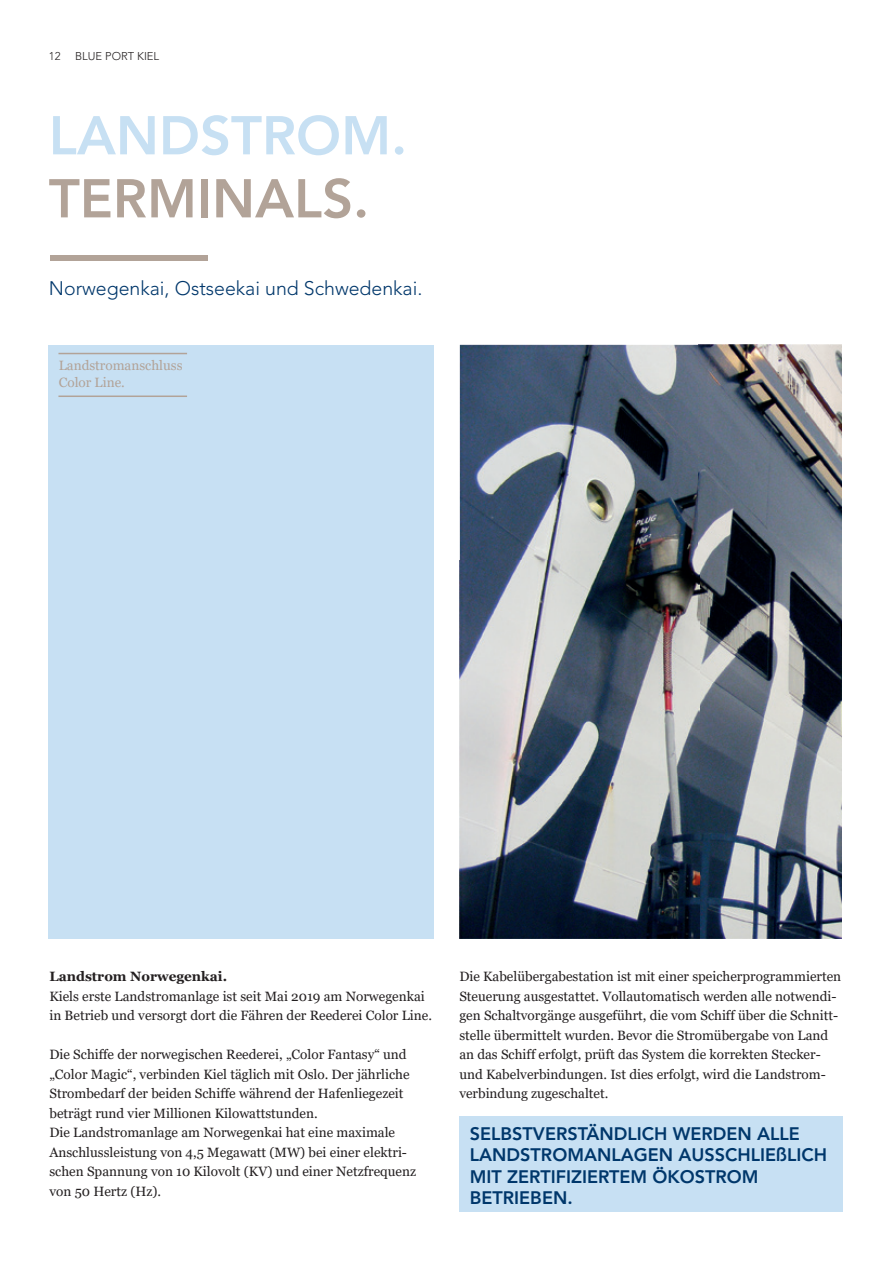
<style>
.page{position:relative;width:893px;height:1263px;background:#fff}
.page>*{position:absolute;margin:0;border:0;box-sizing:border-box;transform-origin:0 0}
.t1{font:800 54px "Avenir LT Std";color:#c7e0f3}
.t2{font:800 54px "Avenir LT Std";color:#b2a398}
.t3{font:300 19.5px "Avenir LT Std";color:#00376b}
.t4{font:800 18px/21.6px "Avenir LT Std";color:#00376b}
.t5{font:13.5px/19.5px "Georgia";color:#231f20}
.t6{font:13.5px/16.2px "Georgia";color:#b2a398}
.t7{font:700 13.5px "Georgia";color:#231f20}
.t8{font:300 11.25px "Avenir LT Std";color:#231f20}
</style>
<div class="page">
<div style="left:50px;top:255px;width:158px;height:6px;background:#b2a398"></div>
<div style="left:458px;top:1115px;width:384px;height:96px;background:#c7e0f3"></div>
<div style="left:49px;top:345px;width:385px;height:593px;background:#c7e0f3"></div>
<hr style="left:58px;top:353px;width:129px;height:1px;background:#b2a398">
<hr style="left:58px;top:395px;width:129px;height:2px;background:#b2a398">
<img style="left:459px;top:345px;width:382px;height:593px">
<p class="t8" style="left:49px;top:49px;width:13px">12</p>
<p class="t8" style="left:75px;top:49px;width:85px">BLUE PORT KIEL</p>
<h1 class="t1" style="left:49px;top:104px;width:359px">LANDSTROM.</h1>
<h1 class="t2" style="left:49px;top:167px;width:322px">TERMINALS.</h1>
<h2 class="t3" style="left:49px;top:277px;width:375px">Norwegenkai, Ostseekai und Schwedenkai.</h2>
<p class="t6" style="left:59px;top:358px;width:125px">Landstromanschluss<br>Color Line.</p>
<p class="t7" style="left:49px;top:968px;width:179px">Landstrom Norwegenkai.</p>
<p class="t5" style="left:49px;top:986px;width:384px">Kiels erste Landstromanlage ist seit Mai 2019 am Norwegenkai in Betrieb und versorgt dort die Fähren der Reederei Color Line.</p>
<p class="t5" style="left:49px;top:1045px;width:368px">Die Schiffe der norwegischen Reederei, „Color Fantasy“ und „Color Magic“, verbinden Kiel täglich mit Oslo. Der jährliche Strombedarf der beiden Schiffe während der Hafenliegezeit beträgt rund vier Millionen Kilowattstunden.<br>Die Landstromanlage am Norwegenkai hat eine maximale Anschlussleistung von 4,5 Megawatt (MW) bei einer elektri&shy;schen Spannung von 10 Kilovolt (KV) und einer Netzfrequenz von 50 Hertz (Hz).</p>
<p class="t5" style="left:459px;top:967px;width:383px">Die Kabelübergabestation ist mit einer speicherprogrammierten Steuerung ausgestattet. Vollautomatisch werden alle notwendi&shy;gen Schaltvorgänge ausgeführt, die vom Schiff über die Schnitt&shy;stelle übermittelt wurden. Bevor die Stromübergabe von Land an das Schiff erfolgt, prüft das System die korrekten Stecker&shy;und Kabelverbindungen. Ist dies erfolgt, wird die Landstrom&shy;verbindung zugeschaltet.</p>
<h3 class="t4" style="left:469px;top:1122px;width:358px">SELBSTVERSTÄNDLICH WERDEN ALLE<br>LANDSTROMANLAGEN AUSSCHLIEßLICH<br>MIT ZERTIFIZIERTEM ÖKOSTROM<br>BETRIEBEN.</h3>
</div>
